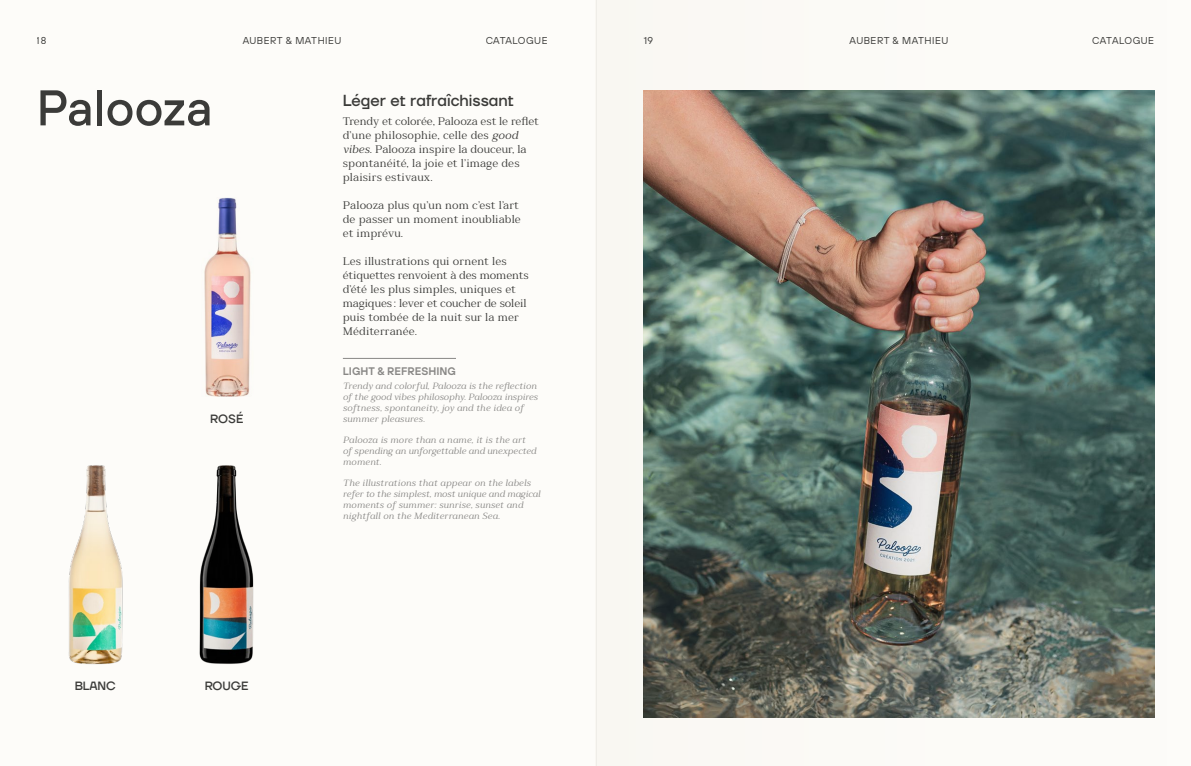
<style>
.page{position:relative;width:1191px;height:766px;background:#fff}
.page>*{position:absolute;margin:0;border:0;box-sizing:border-box;transform-origin:0 0}
.t1{font:500 50px "TT Hoves";color:#3c3c3b}
.t2{font:500 16px "TT Firs Neue";color:#3c3c3b}
.t3{font:500 12px "TT Firs Neue";color:#3c3c3b}
.t4{font:11px/14px "Millard";letter-spacing:.01em;color:#3c3c3b}
.t5{font:600 11px "TT Hoves";color:#8b8a8a}
.t6{font:10px "TT Hoves";letter-spacing:.05em;color:#3c3c3b}
.t7{font:italic 9px/10.8px "Millard";color:#8b8a8a}
.s1{font-style:italic}
</style>
<div class="page">
<div style="left:0;top:0;width:595px;height:765px;background:#fdfcf9"></div>
<hr style="left:343px;top:358px;width:113px;height:1px;background:#8b8a8a">
<img style="left:199px;top:465px;width:55px;height:199px">
<img style="left:68px;top:465px;width:55px;height:199px">
<img style="left:204px;top:197px;width:47px;height:200px">
<img style="left:595px;top:0;width:560px;height:765px">
<p class="t6" style="left:37px;top:34px;width:11px">18</p>
<p class="t6" style="left:243px;top:34px;width:100px">AUBERT &amp; MATHIEU</p>
<p class="t6" style="left:485px;top:34px;width:63px">CATALOGUE</p>
<h1 class="t1" style="left:37px;top:76px;width:177px">Palooza</h1>
<p class="t3" style="left:210px;top:410px;width:35px">ROSÉ</p>
<p class="t3" style="left:74px;top:677px;width:43px">BLANC</p>
<p class="t3" style="left:204px;top:677px;width:46px">ROUGE</p>
<h2 class="t2" style="left:343px;top:89px;width:172px">Léger et rafraîchissant</h2>
<p class="t4" style="left:343px;top:114px;width:197px">Trendy et colorée, Palooza est le reflet d’une philosophie, celle des <span class="s1">good vibes</span>. Palooza inspire la douceur, la spontanéité, la joie et l’image des plaisirs estivaux.</p>
<p class="t4" style="left:343px;top:198px;width:179px">Palooza plus qu’un nom c’est l’art de passer un moment inoubliable et imprévu.</p>
<p class="t4" style="left:343px;top:254px;width:187px">Les illustrations qui ornent les étiquettes renvoient à des moments d’été les plus simples, uniques et magiques: lever et coucher de soleil puis tombée de la nuit sur la mer<br>Méditerranée.</p>
<p class="t5" style="left:343px;top:364px;width:115px">LIGHT &amp; REFRESHING</p>
<p class="t7" style="left:343px;top:380px;width:196px">Trendy and colorful, Palooza is the reflection of the good vibes philosophy. Palooza inspires softness, spontaneity, joy and the idea of summer pleasures.</p>
<p class="t7" style="left:343px;top:434px;width:195px">Palooza is more than a name, it is the art of spending an unforgettable and unexpected moment.</p>
<p class="t7" style="left:343px;top:478px;width:199px">The illustrations that appear on the labels refer to the simplest, most unique and magical moments of summer: sunrise, sunset and nightfall on the Mediterranean Sea.</p>
<p class="t6" style="left:643px;top:34px;width:11px">19</p>
<p class="t6" style="left:849px;top:34px;width:100px">AUBERT &amp; MATHIEU</p>
<p class="t6" style="left:1092px;top:34px;width:63px">CATALOGUE</p>
</div>
